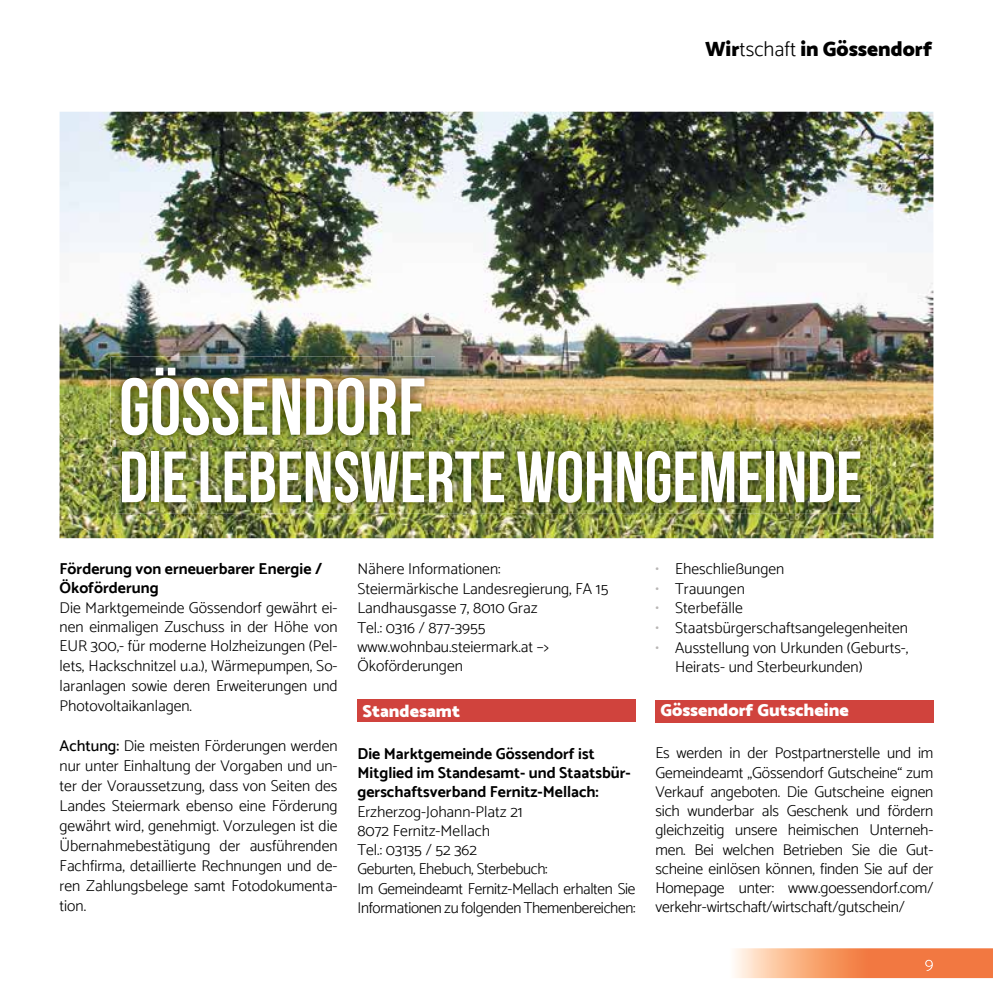
<style>
.page{position:relative;width:993px;height:993px;background:#fff}
.page>*{position:absolute;margin:0;border:0;box-sizing:border-box;transform-origin:0 0}
.t1{font:700 80.5px "Bebas Neue";color:#fff}
.t2{font:700 72.45px "Bebas Neue";color:#fff}
.t3{font:900 21px "Catamaran";color:#000}
.t4{font:900 17.5px "Catamaran";color:#fff}
.t5{font:300 17.5px "Catamaran";color:#fff}
.t6{font:300 15.75px/19.9px "Catamaran";color:#000;text-align:justify}
.t7{font:300 15.75px/19.2px "Catamaran";letter-spacing:-.02em;color:#000}
.t8{font:700 15.75px/19.2px "Catamaran";color:#000}
.s1{font-weight:300}
.s2{font-weight:500}
.s3{color:#b8b6b5}
</style>
<div class="page">
<svg style="left:735px;top:948px;width:257px;height:29px"></svg>
<div style="left:357px;top:699px;width:278px;height:23px;background:#d0433d"></div>
<div style="left:655px;top:699px;width:278px;height:23px;background:#d0433d"></div>
<img style="left:60px;top:112px;width:873px;height:426px">
<img style="left:112px;top:440px;width:758px;height:73px">
<img style="left:110px;top:356px;width:325px;height:90px">
<img style="left:112px;top:440px;width:323px;height:6px">
<h1 class="t1" style="left:119px;top:362px;width:308px">GÖSSENDORF</h1>
<h3 class="t3" style="left:704px;top:36px;width:229px">Wir<span class="s1">tschaft</span> in Gössendorf</h3>
<h2 class="t2" style="left:119px;top:437px;width:744px">DIE LEBENSWERTE WOHNGEMEINDE</h2>
<p class="t8" style="left:60px;top:559px;width:264px">Förderung von erneuerbarer Energie /<br>Ökoförderung</p>
<p class="t6" style="left:60px;top:597px;width:279px">Die Marktgemeinde Gössendorf gewährt ei&shy;nen einmaligen Zuschuss in der Höhe von EUR 300,- für moderne Holzheizungen (Pel&shy;lets, Hackschnitzel u.a.), Wärmepumpen, So&shy;laranlagen sowie deren Erweiterungen und Photovoltaikanlagen.</p>
<p class="t6" style="left:60px;top:735px;width:279px"><span class="s2">Achtung:</span> Die meisten Förderungen werden nur unter Einhaltung der Vorgaben und un&shy;ter der Voraussetzung, dass von Seiten des Landes Steiermark ebenso eine Förderung gewährt wird, genehmigt. Vorzulegen ist die Übernahmebestätigung der ausführenden Fachfirma, detaillierte Rechnungen und de&shy;ren Zahlungsbelege samt Fotodokumenta&shy;tion.</p>
<p class="t6" style="left:357px;top:559px;width:252px;line-height:19.4px;text-align:left">Nähere Informationen:<br>Steiermärkische Landesregierung, FA 15<br>Landhausgasse 7, 8010 Graz<br>Tel.: 0316 / 877-3955 www.wohnbau.steiermark.at –&gt;<br>Ökoförderungen</p>
<p class="t4" style="left:362px;top:700px;width:99px">Standesamt</p>
<p class="t8" style="left:357px;top:743px;width:275px">Die Marktgemeinde Gössendorf ist<br>Mitglied im Standesamt- und Staatsbür&shy;gerschaftsverband Fernitz-Mellach:</p>
<p class="t7" style="left:357px;top:801px;width:279px">Erzherzog-Johann-Platz 21<br>8072 Fernitz-Mellach<br>Tel.: 03135 / 52 362<br>Geburten, Ehebuch, Sterbebuch:<br>Im Gemeindeamt Fernitz-Mellach erhalten Sie<br>Informationen zu folgenden Themenbereichen:</p>
<p class="t6" style="left:655px;top:558px;width:130px"><span class="s3">•</span> Eheschließungen</p>
<p class="t6" style="left:655px;top:578px;width:91px"><span class="s3">•</span> Trauungen</p>
<p class="t6" style="left:655px;top:597px;width:89px"><span class="s3">•</span> Sterbefälle</p>
<p class="t6" style="left:655px;top:617px;width:254px"><span class="s3">•</span> Staatsbürgerschaftsangelegenheiten</p>
<p class="t6" style="left:675px;top:637px;width:235px;text-indent:-20px"><span class="s3">•</span> Ausstellung von Urkunden (Geburts-,<br>Heirats- und Sterbeurkunden)</p>
<p class="t4" style="left:660px;top:699px;width:190px">Gössendorf Gutscheine</p>
<p class="t6" style="left:655px;top:743px;width:279px;line-height:19.2px">Es werden in der Postpartnerstelle und im Gemeindeamt „Gössendorf Gutscheine“ zum Verkauf angeboten. Die Gutscheine eignen sich wunderbar als Geschenk und fördern gleichzeitig unsere heimischen Unterneh&shy;men. Bei welchen Betrieben Sie die Gut&shy;scheine einlösen können, finden Sie auf der Homepage unter: www.goessendorf.com/ verkehr-wirtschaft/wirtschaft/gutschein/</p>
<p class="t5" style="left:924px;top:953px;width:10px">9</p>
</div>
